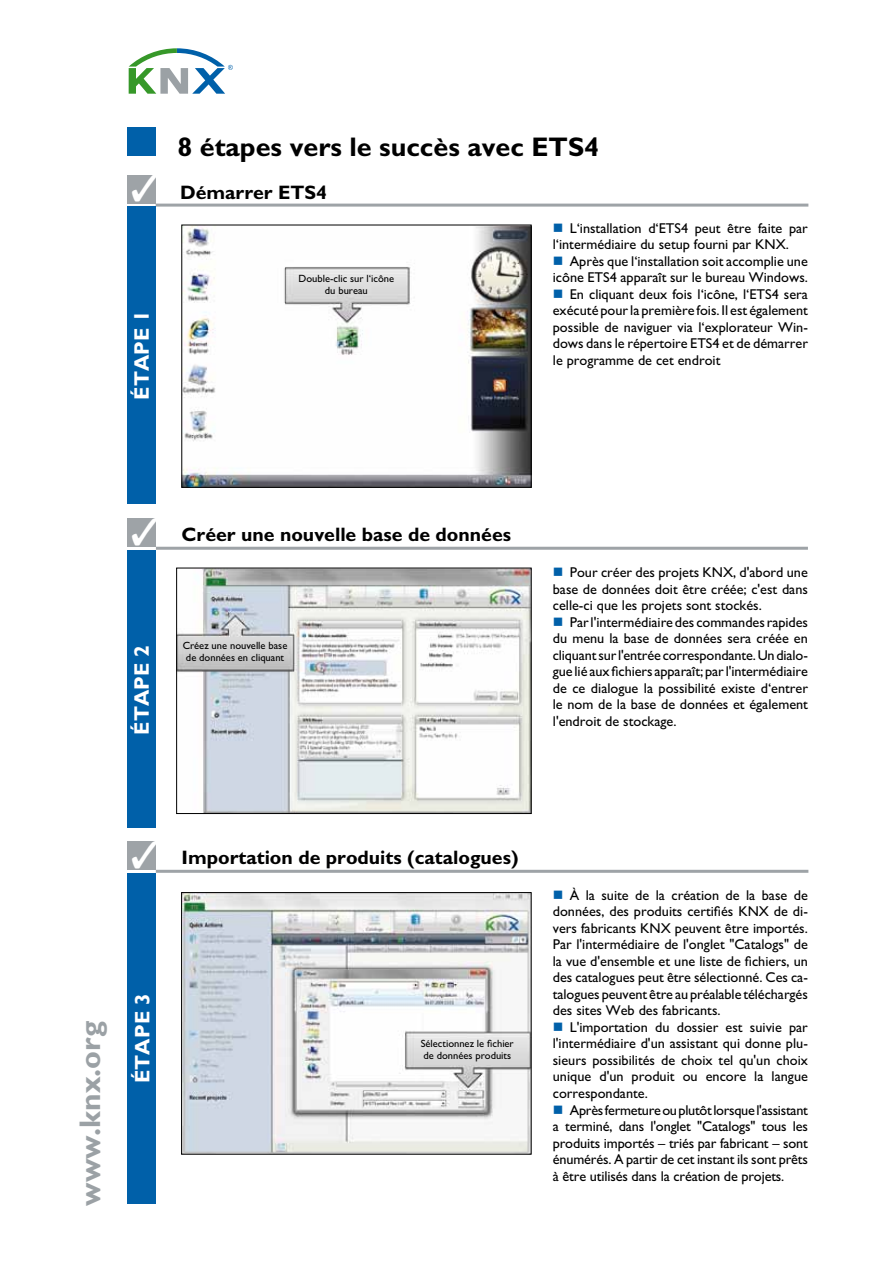
<style>
.page{position:relative;width:893px;height:1263px;background:#fff}
.page>*{position:absolute;margin:0;border:0;box-sizing:border-box;transform-origin:0 0}
.t1{font:700 30px "M Gill Sans";color:#9ba1a5}
.t2{font:700 27px "M Gill Sans";color:#000}
.t3{font:700 21px "M Gill Sans";color:#fff}
.t4{font:700 19.5px "M Gill Sans";color:#000}
.t5{font:14.25px/16.5px "M Gill Sans";color:#000;text-align:justify}
.t6{font:10.5px/12px "M Gill Sans";color:#000;text-align:center}
.s1{color:#0060a9}
</style>
<div class="page">
<svg style="left:129px;top:48px;width:104px;height:46px"></svg>
<div style="left:128px;top:128px;width:28px;height:28px;background:#0060a9"></div>
<hr style="left:156px;top:204px;width:652px;height:3px;background:#9ea3a7">
<div style="left:128px;top:175px;width:28px;height:29px;background:#9ea3a7"></div>
<hr style="left:156px;top:547px;width:652px;height:3px;background:#9ea3a7">
<div style="left:128px;top:518px;width:28px;height:29px;background:#9ea3a7"></div>
<hr style="left:156px;top:870px;width:652px;height:3px;background:#9ea3a7">
<div style="left:128px;top:841px;width:28px;height:29px;background:#9ea3a7"></div>
<div style="left:128px;top:206px;width:28px;height:298px;background:#0060a9"></div>
<div style="left:128px;top:550px;width:28px;height:277px;background:#0060a9"></div>
<div style="left:128px;top:873px;width:28px;height:330px;background:#0060a9"></div>
<img style="left:183px;top:227px;width:346px;height:259px">
<div style="left:181px;top:225px;width:350px;height:263px;border:1px solid #000"></div>
<img style="left:178px;top:570px;width:351px;height:242px">
<div style="left:176px;top:568px;width:355px;height:246px;border:1px solid #000"></div>
<img style="left:183px;top:894px;width:346px;height:258px">
<div style="left:181px;top:892px;width:350px;height:262px;border:1px solid #000"></div>
<h3 class="t3" style="left:130px;top:400px;width:91px;rotate:-90deg">ÉTAPE 1</h3>
<h2 class="t2" style="left:177px;top:132px;width:423px">8 étapes vers le succès avec ETS4</h2>
<h3 class="t4" style="left:180px;top:181px;width:148px">Démarrer ETS4</h3>
<p class="t6" style="left:299px;top:273px;width:97px">Double-clic sur l‘icône du bureau</p>
<p class="t5" style="left:553px;top:220px;width:257px"><span class="s1">■</span> L‘installation d‘ETS4 peut être faite par l‘intermédiaire du setup fourni par KNX.</p>
<p class="t5" style="left:553px;top:253px;width:257px"><span class="s1">■</span> Après que l‘installation soit accomplie une icône ETS4 apparaît sur le bureau Windows.</p>
<p class="t5" style="left:553px;top:286px;width:257px"><span class="s1">■</span> En cliquant deux fois l‘icône, l‘ETS4 sera exécuté pourla première fois. Il est également possible de naviguer via l‘explorateur Win&shy;dows dans le répertoire ETS4 et de démarrer le programme de cet endroit</p>
<h3 class="t4" style="left:182px;top:524px;width:331px">Créer une nouvelle base de données</h3>
<h3 class="t3" style="left:130px;top:735px;width:91px;rotate:-90deg">ÉTAPE 2</h3>
<p class="t6" style="left:183px;top:640px;width:106px">Créez une nouvelle base de données en cliquant</p>
<p class="t5" style="left:553px;top:564px;width:257px"><span class="s1">■</span> Pour créer des projets KNX, d'abord une base de données doit être créée; c'est dans celle-ci que les projets sont stockés.</p>
<p class="t5" style="left:553px;top:614px;width:257px"><span class="s1">■</span> Parl'intermédiaire des commandesrapides du menu la base de données sera créée en cliquantsurl'entrée correspondante.Undialo&shy;gue lié aux fichiers apparaît; parl'intermédiaire de ce dialogue la possibilité existe d‘entrer le nom de la base de données et également l'endroit de stockage.</p>
<h3 class="t4" style="left:182px;top:846px;width:338px">Importation de produits (catalogues)</h3>
<h1 class="t1" style="left:73px;top:1206px;width:186px;rotate:-90deg">www.knx.org</h1>
<h3 class="t3" style="left:131px;top:1083px;width:91px;rotate:-90deg">ÉTAPE 3</h3>
<p class="t6" style="left:421px;top:1037px;width:95px;text-align:left">Sélectionnez le fichier de données produits</p>
<p class="t5" style="left:553px;top:887px;width:257px"><span class="s1">■</span> À la suite de la création de la base de données, des produits certifiés KNX de di&shy;vers fabricants KNX peuvent être importés.<br>Par l'intermédiaire de l'onglet "Catalogs" de la vue d'ensemble et une liste de fichiers, un des catalogues peut être sélectionné. Ces ca&shy;talogues peuvent être au préalable téléchargés des sites Web des fabricants.</p>
<p class="t5" style="left:553px;top:1019px;width:257px"><span class="s1">■</span> L'importation du dossier est suivie par l'intermédiaire d'un assistant qui donne plu&shy;sieurs possibilités de choix tel qu'un choix unique d'un produit ou encore la langue correspondante.</p>
<p class="t5" style="left:553px;top:1101px;width:257px"><span class="s1">■</span> Aprèsfermetureouplutôtlorsquel'assistant a terminé, dans l'onglet "Catalogs" tous les produits importés – triés par fabricant – sont énumérés. A partir de cet instant ils sont prêts à être utilisés dans la création de projets.</p>
</div>
